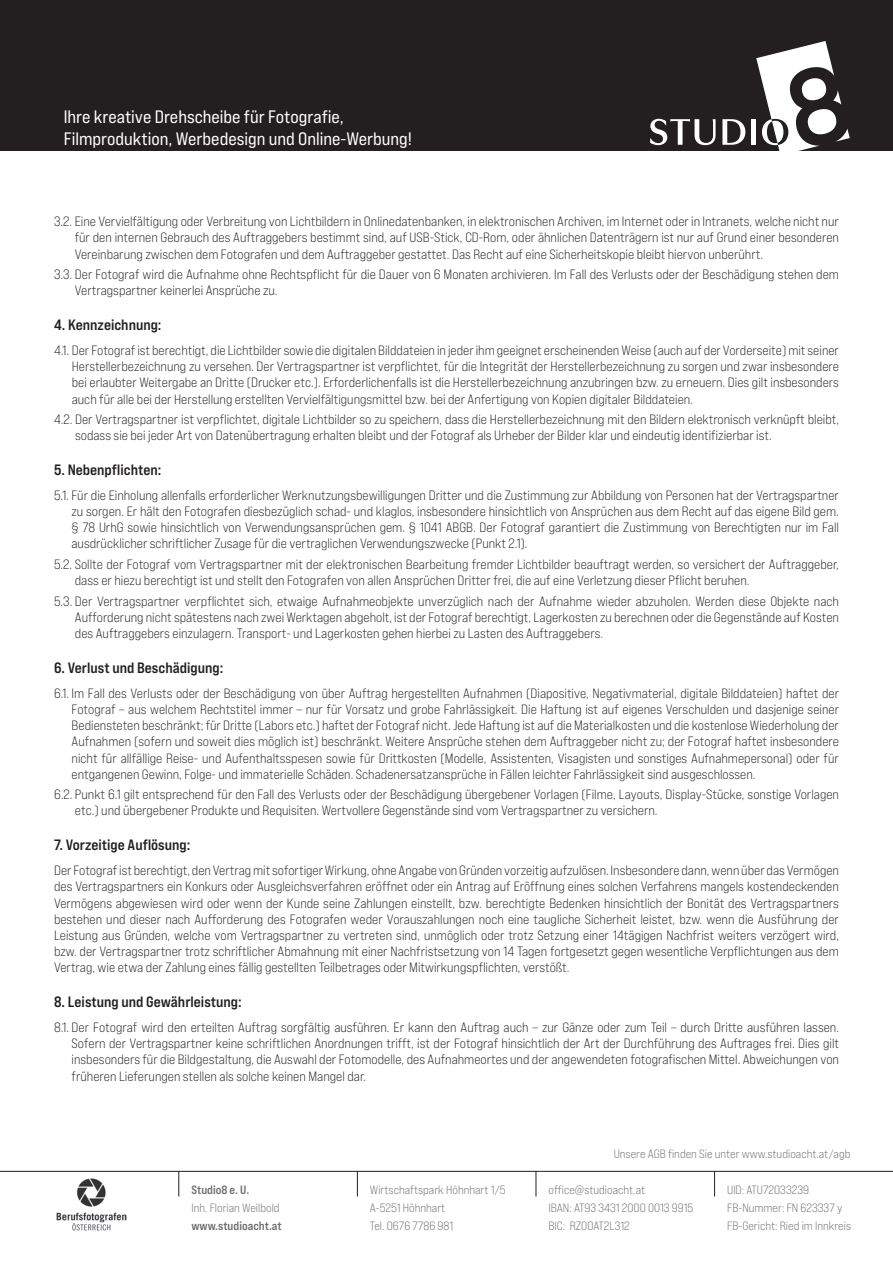
<style>
.page{position:relative;width:893px;height:1263px;background:#fff}
.page>*{position:absolute;margin:0;border:0;box-sizing:border-box;transform-origin:0 0}
.t1{font:18px/21.6px "Bebas Neue Pro Exp Rg";color:#fff}
.t2{font:15px "Bebas Neue Pro Exp Bd";color:#231f20}
.t3{font:13.5px/16.2px "Bebas Neue Pro Exp Bk";color:#231f20;text-align:justify}
.t4{font:12px/18px "Bebas Neue Pro Exp Bk";color:#6c6d70}
.t5{font:12px "Bebas Neue Pro Exp Bd";color:#6c6d70}
</style>
<div class="page">
<div style="left:0;top:0;width:893px;height:150px;background:#231f20"></div>
<hr style="left:0;top:1171px;width:893px;height:1px;background:#231f20">
<svg style="left:179px;top:1171px;width:1px;height:25px"></svg>
<svg style="left:357px;top:1172px;width:1px;height:24px"></svg>
<svg style="left:536px;top:1171px;width:1px;height:25px"></svg>
<svg style="left:714px;top:1172px;width:1px;height:24px"></svg>
<svg style="left:650px;top:119px;width:66px;height:26px"></svg>
<svg style="left:722px;top:119px;width:23px;height:26px"></svg>
<div style="left:751px;top:119px;width:5px;height:26px;background:#fff"></div>
<svg style="left:756px;top:41px;width:94px;height:110px"></svg>
<img style="left:57px;top:1178px;width:70px;height:53px">
<h1 class="t1" style="left:64px;top:106px;width:350px">Ihre kreative Drehscheibe für Fotografie,<br>Filmproduktion, Werbedesign und Online-Werbung!</h1>
<p class="t3" style="left:75px;top:213px;width:766px;text-indent:-21px">3.2. Eine Vervielfältigung oder Verbreitung von Lichtbildern in Onlinedatenbanken, in elektronischen Archiven, im Internet oder in Intranets, welche nicht nur für den internen Gebrauch des Auftraggebers bestimmt sind, auf USB-Stick, CD-Rom, oder ähnlichen Datenträgern ist nur auf Grund einer besonderen Vereinbarung zwischen dem Fotografen und dem Auftraggeber gestattet. Das Recht auf eine Sicherheitskopie bleibt hiervon unberührt.</p>
<p class="t3" style="left:75px;top:266px;width:766px;text-indent:-21px">3.3. Der Fotograf wird die Aufnahme ohne Rechtspflicht für die Dauer von 6 Monaten archivieren. Im Fall des Verlusts oder der Beschädigung stehen dem<br>Vertragspartner keinerlei Ansprüche zu.</p>
<p class="t2" style="left:54px;top:316px;width:109px">4. Kennzeichnung:</p>
<p class="t3" style="left:72px;top:342px;width:769px;text-indent:-18px">4.1. Der Fotograf ist berechtigt, die Lichtbilder sowie die digitalen Bilddateien in jeder ihm geeignet erscheinenden Weise (auch auf der Vorderseite) mit seiner Herstellerbezeichnung zu versehen. Der Vertragspartner ist verpflichtet, für die Integrität der Herstellerbezeichnung zu sorgen und zwar insbesondere bei erlaubter Weitergabe an Dritte (Drucker etc.). Erforderlichenfalls ist die Herstellerbezeichnung anzubringen bzw. zu erneuern. Dies gilt insbesonders auch für alle bei der Herstellung erstellten Vervielfältigungsmittel bzw. bei der Anfertigung von Kopien digitaler Bilddateien.</p>
<p class="t3" style="left:75px;top:411px;width:765px;text-indent:-21px">4.2. Der Vertragspartner ist verpflichtet, digitale Lichtbilder so zu speichern, dass die Herstellerbezeichnung mit den Bildern elektronisch verknüpft bleibt, sodass sie bei jeder Art von Datenübertragung erhalten bleibt und der Fotograf als Urheber der Bilder klar und eindeutig identifizierbar ist.</p>
<p class="t2" style="left:54px;top:461px;width:109px">5. Nebenpflichten:</p>
<p class="t3" style="left:71px;top:487px;width:769px;text-indent:-17px">5.1. Für die Einholung allenfalls erforderlicher Werknutzungsbewilligungen Dritter und die Zustimmung zur Abbildung von Personen hat der Vertragspartner zu sorgen. Er hält den Fotografen diesbezüglich schad- und klaglos, insbesondere hinsichtlich von Ansprüchen aus dem Recht auf das eigene Bild gem. § 78 UrhG sowie hinsichtlich von Verwendungsansprüchen gem. § 1041 ABGB. Der Fotograf garantiert die Zustimmung von Berechtigten nur im Fall ausdrücklicher schriftlicher Zusage für die vertraglichen Verwendungszwecke (Punkt 2.1).</p>
<p class="t3" style="left:75px;top:556px;width:766px;text-indent:-21px">5.2. Sollte der Fotograf vom Vertragspartner mit der elektronischen Bearbeitung fremder Lichtbilder beauftragt werden, so versichert der Auftraggeber, dass er hiezu berechtigt ist und stellt den Fotografen von allen Ansprüchen Dritter frei, die auf eine Verletzung dieser Pflicht beruhen.</p>
<p class="t3" style="left:75px;top:593px;width:766px;text-indent:-21px">5.3. Der Vertragspartner verpflichtet sich, etwaige Aufnahmeobjekte unverzüglich nach der Aufnahme wieder abzuholen. Werden diese Objekte nach Aufforderung nicht spätestens nach zwei Werktagen abgeholt, ist der Fotograf berechtigt, Lagerkosten zu berechnen oder die Gegenstände auf Kosten des Auftraggebers einzulagern. Transport- und Lagerkosten gehen hierbei zu Lasten des Auftraggebers.</p>
<p class="t2" style="left:54px;top:658px;width:171px">6. Verlust und Beschädigung:</p>
<p class="t3" style="left:72px;top:685px;width:769px;text-indent:-18px">6.1. Im Fall des Verlusts oder der Beschädigung von über Auftrag hergestellten Aufnahmen (Diapositive, Negativmaterial, digitale Bilddateien) haftet der Fotograf – aus welchem Rechtstitel immer – nur für Vorsatz und grobe Fahrlässigkeit. Die Haftung ist auf eigenes Verschulden und dasjenige seiner Bediensteten beschränkt; für Dritte (Labors etc.) haftet der Fotograf nicht. Jede Haftung ist auf die Materialkosten und die kostenlose Wiederholung der Aufnahmen (sofern und soweit dies möglich ist) beschränkt. Weitere Ansprüche stehen dem Auftraggeber nicht zu; der Fotograf haftet insbesondere nicht für allfällige Reise- und Aufenthaltsspesen sowie für Drittkosten (Modelle, Assistenten, Visagisten und sonstiges Aufnahmepersonal) oder für entgangenen Gewinn, Folge- und immaterielle Schäden. Schadenersatzansprüche in Fällen leichter Fahrlässigkeit sind ausgeschlossen.</p>
<p class="t3" style="left:75px;top:786px;width:766px;text-indent:-21px">6.2. Punkt 6.1 gilt entsprechend für den Fall des Verlusts oder der Beschädigung übergebener Vorlagen (Filme, Layouts, Display-Stücke, sonstige Vorlagen etc.) und übergebener Produkte und Requisiten. Wertvollere Gegenstände sind vom Vertragspartner zu versichern.</p>
<p class="t2" style="left:54px;top:836px;width:138px">7. Vorzeitige Auflösung:</p>
<p class="t3" style="left:54px;top:862px;width:786px">Der Fotograf ist berechtigt, den Vertrag mit sofortiger Wirkung, ohne Angabe von Gründen vorzeitig aufzulösen. Insbesondere dann, wenn über das Vermögen des Vertragspartners ein Konkurs oder Ausgleichsverfahren eröffnet oder ein Antrag auf Eröffnung eines solchen Verfahrens mangels kostendeckenden Vermögens abgewiesen wird oder wenn der Kunde seine Zahlungen einstellt, bzw. berechtigte Bedenken hinsichtlich der Bonität des Vertragspartners bestehen und dieser nach Aufforderung des Fotografen weder Vorauszahlungen noch eine taugliche Sicherheit leistet, bzw. wenn die Ausführung der Leistung aus Gründen, welche vom Vertragspartner zu vertreten sind, unmöglich oder trotz Setzung einer 14tägigen Nachfrist weiters verzögert wird, bzw. der Vertragspartner trotz schriftlicher Abmahnung mit einer Nachfristsetzung von 14 Tagen fortgesetzt gegen wesentliche Verpflichtungen aus dem Vertrag, wie etwa der Zahlung eines fällig gestellten Teilbetrages oder Mitwirkungspflichten, verstößt.</p>
<p class="t2" style="left:54px;top:993px;width:189px">8. Leistung und Gewährleistung:</p>
<p class="t3" style="left:72px;top:1019px;width:769px;text-indent:-18px">8.1. Der Fotograf wird den erteilten Auftrag sorgfältig ausführen. Er kann den Auftrag auch – zur Gänze oder zum Teil – durch Dritte ausführen lassen.<br>Sofern der Vertragspartner keine schriftlichen Anordnungen trifft, ist der Fotograf hinsichtlich der Art der Durchführung des Auftrages frei. Dies gilt insbesonders für die Bildgestaltung, die Auswahl der Fotomodelle, des Aufnahmeortes und der angewendeten fotografischen Mittel. Abweichungen von früheren Lieferungen stellen als solche keinen Mangel dar.</p>
<p class="t5" style="left:191px;top:1182px;width:60px">Studio8 e. U.</p>
<p class="t4" style="left:191px;top:1198px;width:90px">Inh. Florian Weilbold</p>
<p class="t5" style="left:191px;top:1218px;width:92px">www.studioacht.at</p>
<p class="t4" style="left:370px;top:1180px;width:137px">Wirtschaftspark Höhnhart 1/5<br>A-5251 Höhnhart<br>Tel. 0676 7786 981</p>
<p class="t4" style="left:614px;top:1144px;width:238px">Unsere AGB finden Sie unter www.studioacht.at/agb</p>
<p class="t4" style="left:548px;top:1180px;width:146px">office@studioacht.at<br>IBAN: AT93 3431 2000 0013 9915<br>BIC: RZOOAT2L312</p>
<p class="t4" style="left:727px;top:1180px;width:125px">UID: ATU72033239<br>FB-Nummer: FN 623337 y<br>FB-Gericht: Ried im Innkreis</p>
</div>
